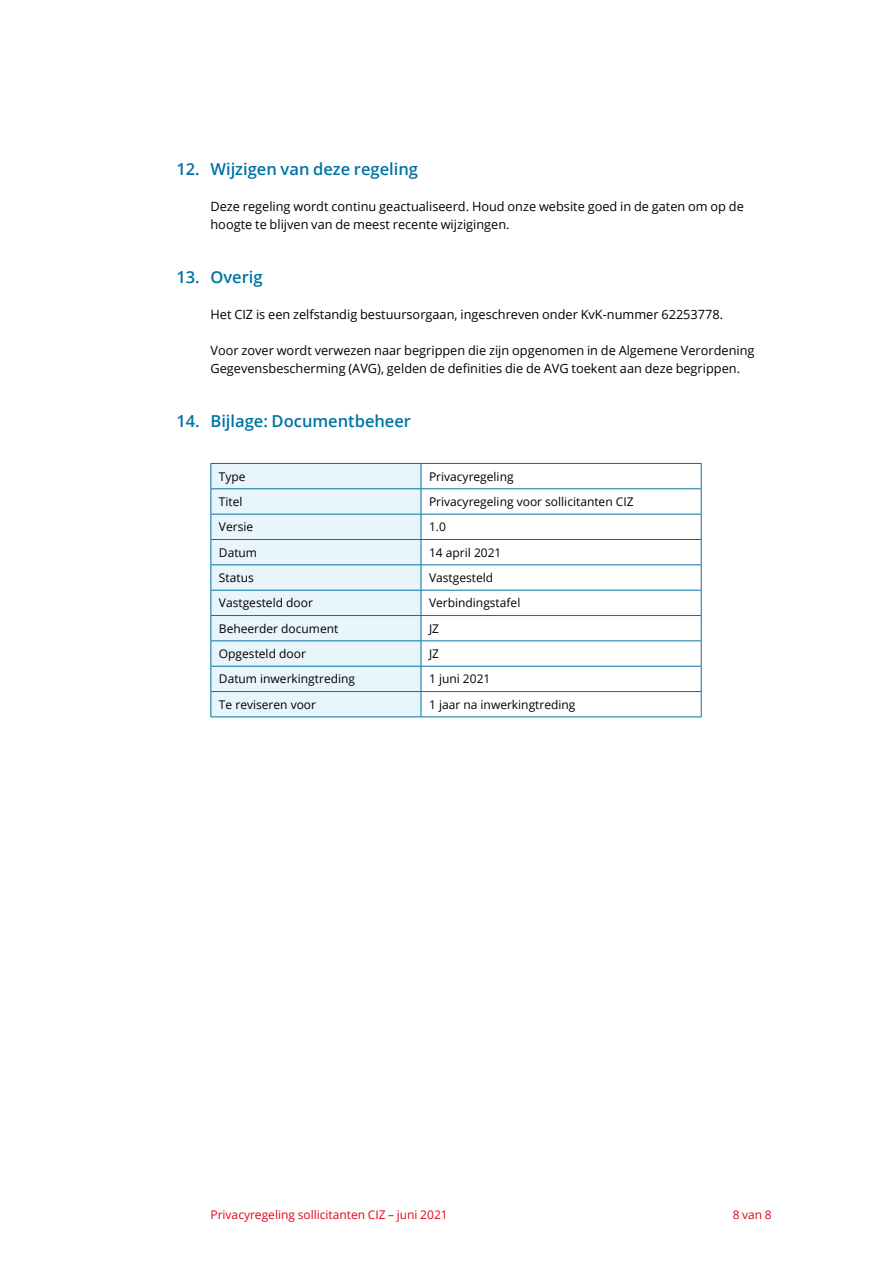
<style>
.page{position:relative;width:893px;height:1263px;background:#fff}
.page>*{position:absolute;margin:0;border:0;box-sizing:border-box;transform-origin:0 0}
.Kop_2{font:600 16.5px "Open Sans";color:#0073a3}
.Platte_tekst{font:12.75px/18px "Open Sans";color:#000}
.Platte_tekst_witrege{font:12.75px/18px "Open Sans";color:#000}
.CIZ_Tabel_links{font:12px "Open Sans";color:#000}
.t1{font:12px "Open Sans";color:#e3051b}
.CIZ_Tabel_rechts{font:12px "Open Sans";color:#000}
</style>
<div class="page">
<div style="left:211px;top:464px;width:210px;height:252px;background:#e8f5fb"></div>
<hr style="left:210px;top:463px;width:211px;height:1px;background:#0073a3">
<hr style="left:210px;top:488px;width:211px;height:1px;background:#0073a3">
<hr style="left:210px;top:514px;width:211px;height:1px;background:#0073a3">
<hr style="left:210px;top:539px;width:211px;height:1px;background:#0073a3">
<hr style="left:421px;top:539px;width:281px;height:1px;background:#0073a3">
<hr style="left:210px;top:564px;width:211px;height:1px;background:#0073a3">
<hr style="left:421px;top:564px;width:281px;height:1px;background:#0073a3">
<hr style="left:210px;top:590px;width:211px;height:1px;background:#0073a3">
<hr style="left:421px;top:590px;width:281px;height:1px;background:#0073a3">
<hr style="left:210px;top:615px;width:211px;height:1px;background:#0073a3">
<hr style="left:421px;top:615px;width:281px;height:1px;background:#0073a3">
<hr style="left:210px;top:640px;width:211px;height:1px;background:#0073a3">
<hr style="left:421px;top:640px;width:281px;height:1px;background:#0073a3">
<hr style="left:210px;top:666px;width:211px;height:1px;background:#0073a3">
<hr style="left:421px;top:666px;width:281px;height:1px;background:#0073a3">
<hr style="left:210px;top:691px;width:211px;height:1px;background:#0073a3">
<svg style="left:210px;top:464px;width:1px;height:252px"></svg>
<hr style="left:421px;top:691px;width:281px;height:1px;background:#0073a3">
<hr style="left:210px;top:716px;width:211px;height:1px;background:#0073a3">
<hr style="left:421px;top:716px;width:281px;height:1px;background:#0073a3">
<hr style="left:421px;top:514px;width:281px;height:1px;background:#0073a3">
<hr style="left:421px;top:463px;width:281px;height:1px;background:#0073a3">
<svg style="left:421px;top:464px;width:1px;height:252px"></svg>
<svg style="left:701px;top:464px;width:1px;height:252px"></svg>
<hr style="left:421px;top:488px;width:281px;height:1px;background:#0073a3">
<h1 class="Kop_2" style="left:176px;top:158px;width:243px">12. Wijzigen van deze regeling</h1>
<p class="Platte_tekst" style="left:210px;top:197px;width:535px">Deze regeling wordt continu geactualiseerd. Houd onze website goed in de gaten om op de hoogte te blijven van de meest recente wijzigingen.</p>
<h1 class="Kop_2" style="left:176px;top:266px;width:88px">13. Overig</h1>
<p class="Platte_tekst" style="left:210px;top:305px;width:514px">Het CIZ is een zelfstandig bestuursorgaan, ingeschreven onder KvK-nummer 62253778.</p>
<p class="Platte_tekst_witrege" style="left:210px;top:341px;width:546px">Voor zover wordt verwezen naar begrippen die zijn opgenomen in de Algemene Verordening<br>Gegevensbescherming (AVG), gelden de definities die de AVG toekent aan deze begrippen.</p>
<h1 class="Kop_2" style="left:176px;top:410px;width:236px">14. Bijlage: Documentbeheer</h1>
<p class="CIZ_Tabel_links" style="left:219px;top:468px;width:28px">Type</p>
<p class="CIZ_Tabel_rechts" style="left:429px;top:468px;width:86px">Privacyregeling</p>
<p class="CIZ_Tabel_links" style="left:219px;top:493px;width:25px">Titel</p>
<p class="CIZ_Tabel_links" style="left:429px;top:493px;width:206px">Privacyregeling voor sollicitanten CIZ</p>
<p class="CIZ_Tabel_links" style="left:219px;top:519px;width:36px">Versie</p>
<p class="CIZ_Tabel_links" style="left:429px;top:519px;width:18px">1.0</p>
<p class="CIZ_Tabel_links" style="left:219px;top:544px;width:40px">Datum</p>
<p class="CIZ_Tabel_links" style="left:429px;top:544px;width:74px">14 april 2021</p>
<p class="CIZ_Tabel_links" style="left:219px;top:569px;width:36px">Status</p>
<p class="CIZ_Tabel_links" style="left:429px;top:569px;width:66px">Vastgesteld</p>
<p class="CIZ_Tabel_links" style="left:219px;top:595px;width:96px">Vastgesteld door</p>
<p class="CIZ_Tabel_links" style="left:429px;top:595px;width:93px">Verbindingstafel</p>
<p class="CIZ_Tabel_links" style="left:219px;top:620px;width:121px">Beheerder document</p>
<p class="CIZ_Tabel_links" style="left:429px;top:620px;width:12px">JZ</p>
<p class="CIZ_Tabel_links" style="left:219px;top:645px;width:88px">Opgesteld door</p>
<p class="CIZ_Tabel_links" style="left:429px;top:645px;width:12px">JZ</p>
<p class="CIZ_Tabel_links" style="left:219px;top:671px;width:138px">Datum inwerkingtreding</p>
<p class="CIZ_Tabel_links" style="left:429px;top:671px;width:63px">1 juni 2021</p>
<p class="CIZ_Tabel_links" style="left:219px;top:696px;width:99px">Te reviseren voor</p>
<p class="CIZ_Tabel_links" style="left:429px;top:696px;width:148px">1 jaar na inwerkingtreding</p>
<p class="t1" style="left:210px;top:1206px;width:239px">Privacyregeling sollicitanten CIZ – juni 2021</p>
<p class="t1" style="left:733px;top:1206px;width:41px">8 van 8</p>
</div>
